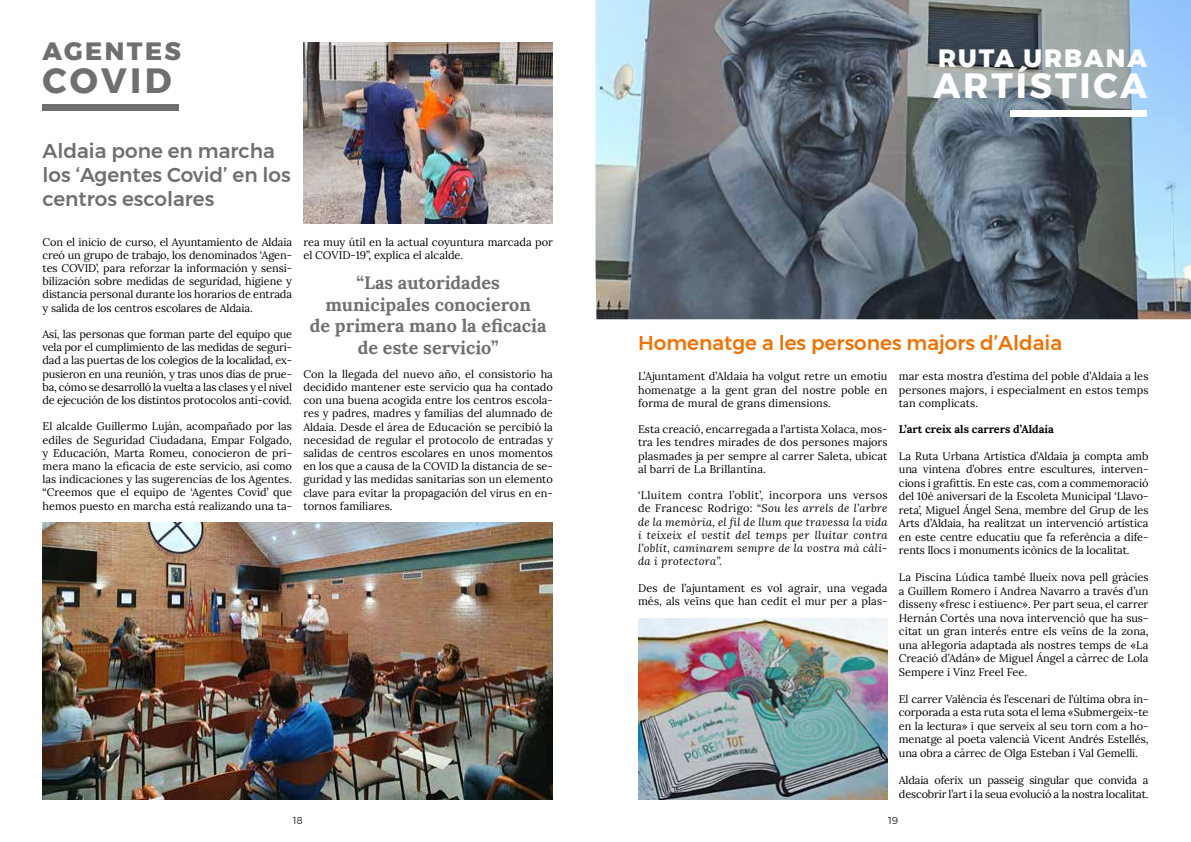
<style>
.page{position:relative;width:1191px;height:842px;background:#fff}
.page>*{position:absolute;margin:0;border:0;box-sizing:border-box;transform-origin:0 0}
.t1{font:700 35px "Montserrat";letter-spacing:.08em;color:#fff}
.t2{font:700 35px "Montserrat";letter-spacing:.095em;color:#706f6f}
.t3{font:800 25px "Montserrat";letter-spacing:.08em;color:#fff}
.t4{font:800 25px "Montserrat";letter-spacing:.1em;color:#706f6f}
.t5{font:500 20px/24px "Montserrat";color:#706f6f}
.t6{font:500 20px "Montserrat";color:#ee7203}
.t7{font:700 18px/21.6px "Lora";color:#706f6f;text-align:center}
.t8{font:11px/13.2px "Lora";color:#000;text-align:justify}
.t9{font:italic 11px/13.2px "Lora";letter-spacing:.03em;color:#000;text-align:justify}
.t10{font:700 11px "Lora";color:#000}
.t11{font:300 10px "Montserrat";color:#000}
.s1{font-style:normal}
</style>
<div class="page">
<img style="left:595px;top:0;width:596px;height:319px">
<img style="left:638px;top:619px;width:249px;height:180px">
<div style="left:1010px;top:110px;width:137px;height:7px;background:#fff"></div>
<div style="left:43px;top:104px;width:136px;height:6px;background:#706f6f"></div>
<img style="left:43px;top:523px;width:510px;height:276px">
<img style="left:303px;top:43px;width:250px;height:180px">
<h2 class="t4" style="left:43px;top:31px;width:140px">AGENTES</h2>
<h1 class="t2" style="left:43px;top:53px;width:131px">COVID</h1>
<h3 class="t5" style="left:43px;top:139px;width:250px">Aldaia pone en marcha los ‘Agentes Covid’ en los centros escolares</h3>
<p class="t8" style="left:43px;top:234px;width:251px">Con el inicio de curso, el Ayuntamiento de Aldaia creó un grupo de trabajo, los denominados ‘Agen&shy;tes COVID’, para reforzar la información y sensi&shy;bilización sobre medidas de seguridad, higiene y distancia personal durante los horarios de entrada y salida de los centros escolares de Aldaia.</p>
<p class="t8" style="left:43px;top:327px;width:251px">Así, las personas que forman parte del equipo que vela por el cumplimiento de las medidas de seguri&shy;dad a las puertas de los colegios de la localidad, ex&shy;pusieron en una reunión, y tras unos días de prue&shy;ba, cómo se desarrolló la vuelta a las clases y el nivel de ejecución de los distintos protocolos anti-covid.</p>
<p class="t8" style="left:43px;top:419px;width:251px">El alcalde Guillermo Luján, acompañado por las ediles de Seguridad Ciudadana, Empar Folgado, y Educación, Marta Romeu, conocieron de pri&shy;mera mano la eficacia de este servicio, así como las indicaciones y las sugerencias de los Agentes. “Creemos que el equipo de ‘Agentes Covid’ que hemos puesto en marcha está realizando una ta-</p>
<p class="t8" style="left:303px;top:234px;width:251px">rea muy útil en la actual coyuntura marcada por el COVID-19”, explica el alcalde.</p>
<h3 class="t7" style="left:310px;top:270px;width:238px">“Las autoridades municipales conocieron<br>de primera mano la eficacia de este servicio”</h3>
<p class="t8" style="left:303px;top:366px;width:251px">Con la llegada del nuevo año, el consistorio ha decidido mantener este servicio qua ha contado con una buena acogida entre los centros escola&shy;res y padres, madres y familias del alumnado de Aldaia. Desde el área de Educación se percibió la necesidad de regular el protocolo de entradas y salidas de centros escolares en unos momentos en los que a causa de la COVID la distancia de se&shy;guridad y las medidas sanitarias son un elemento clave para evitar la propagación del virus en en&shy;tornos familiares.</p>
<h2 class="t3" style="left:938px;top:38px;width:211px">RUTA URBANA</h2>
<h1 class="t1" style="left:933px;top:57px;width:215px">ARTÍSTICA</h1>
<h3 class="t6" style="left:638px;top:327px;width:426px">Homenatge a les persones majors d’Aldaia</h3>
<p class="t8" style="left:638px;top:369px;width:251px">L’Ajuntament d’Aldaia ha volgut retre un emotiu homenatge a la gent gran del nostre poble en forma de mural de grans dimensions.</p>
<p class="t8" style="left:638px;top:422px;width:251px">Esta creació, encarregada a l’artista Xolaca, mos&shy;tra les tendres mirades de dos persones majors plasmades ja per sempre al carrer Saleta, ubicat al barri de La Brillantina.</p>
<p class="t9" style="left:638px;top:488px;width:251px"><span class="s1">‘Lluitem contra l’oblit’, incorpora uns versos de Francesc Rodrigo:</span> “Sou les arrels de l’arbre de la memòria, el fil de llum que travessa la vida i teixeix el vestit del temps per lluitar contra l’oblit, caminarem sempre de la vostra mà càli&shy;da i protectora”.</p>
<p class="t8" style="left:638px;top:580px;width:251px">Des de l’ajuntament es vol agrair, una vegada més, als veïns que han cedit el mur per a plas-</p>
<p class="t8" style="left:899px;top:369px;width:251px">mar esta mostra d’estima del poble d’Aldaia a les persones majors, i especialment en estos temps tan complicats.</p>
<p class="t10" style="left:899px;top:420px;width:156px">L’art creix als carrers d’Aldaia</p>
<p class="t8" style="left:899px;top:448px;width:251px;line-height:13.5px">La Ruta Urbana Artística d’Aldaia ja compta amb una vintena d’obres entre escultures, interven&shy;cions i grafittis. En este cas, com a commemoració del 10é aniversari de la Escoleta Municipal ‘Llavo&shy;reta’, Miguel Ángel Sena, membre del Grup de les Arts d’Aldaia, ha realitzat un intervenció artística en este centre educatiu que fa referència a dife&shy;rents llocs i monuments icònics de la localitat.</p>
<p class="t8" style="left:899px;top:570px;width:251px;line-height:13.5px">La Piscina Lúdica també llueix nova pell gràcies a Guillem Romero i Andrea Navarro a través d’un disseny «fresc i estiuenc». Per part seua, el carrer Hernán Cortés una nova intervenció que ha sus&shy;citat un gran interés entre els veïns de la zona, una al·legoria adaptada als nostres temps de «La Creació d’Adán» de Miguel Ángel a càrrec de Lola Sempere i Vinz Freel Fee.</p>
<p class="t8" style="left:899px;top:691px;width:251px;line-height:13.5px">El carrer València és l’escenari de l’última obra in&shy;corporada a esta ruta sota el lema «Submergeix-te en la lectura» i que serveix al seu torn com a ho&shy;menatge al poeta valencià Vicent Andrés Estellés, una obra a càrrec de Olga Esteban i Val Gemelli.</p>
<p class="t8" style="left:899px;top:772px;width:251px;line-height:14.4px">Aldaia oferix un passeig singular que convida a descobrir l’art i la seua evolució a la nostra localitat.</p>
<p class="t11" style="left:293px;top:813px;width:12px">18</p>
<p class="t11" style="left:888px;top:813px;width:11px">19</p>
</div>
